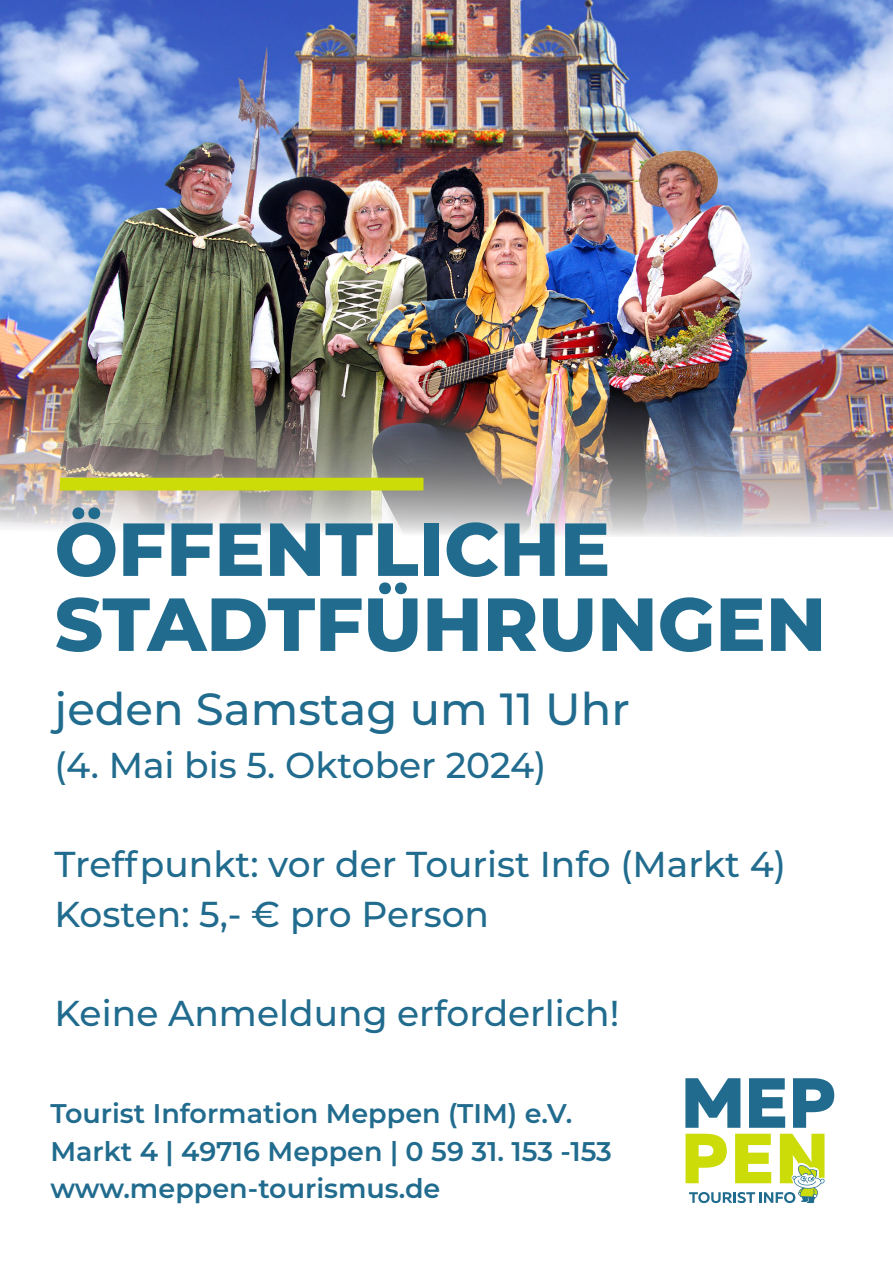
<style>
.page{position:relative;width:893px;height:1263px;background:#fff}
.page>*{position:absolute;margin:0;border:0;box-sizing:border-box;transform-origin:0 0}
.t1{font:800 75px/75px "Montserrat";color:#216c8e}
.t2{font:500 45px "Montserrat";color:#216c8e}
.t3{font:500 36px/49.7px "Montserrat";color:#216c8e}
.t4{font:600 27px/37.2px "Montserrat";color:#216c8e}
</style>
<div class="page">
<img style="left:0;top:0;width:893px;height:536px">
<svg style="left:685px;top:1078px;width:55px;height:50px"></svg>
<svg style="left:749px;top:1078px;width:36px;height:50px"></svg>
<svg style="left:793px;top:1078px;width:41px;height:50px"></svg>
<svg style="left:685px;top:1134px;width:139px;height:69px"></svg>
<div style="left:60px;top:478px;width:363px;height:12px;background:#ccdc09"></div>
<h1 class="t1" style="left:55px;top:511px;width:773px">ÖFFENTLICHE<br>STADTFÜHRUNGEN</h1>
<p class="t2" style="left:55px;top:682px;width:577px">jeden Samstag um 11 Uhr</p>
<p class="t3" style="left:55px;top:740px;width:493px">(4. Mai bis 5. Oktober 2024)</p>
<p class="t3" style="left:55px;top:839px;width:733px">Treffpunkt: vor der Tourist Info (Markt 4)<br>Kosten: 5,- € pro Person</p>
<p class="t3" style="left:55px;top:988px;width:566px">Keine Anmeldung erforderlich!</p>
<p class="t4" style="left:50px;top:1095px;width:563px">Tourist Information Meppen (TIM) e.V.<br>Markt 4 | 49716 Meppen | 0 59 31. 153 -153 www.meppen-tourismus.de</p>
</div>
